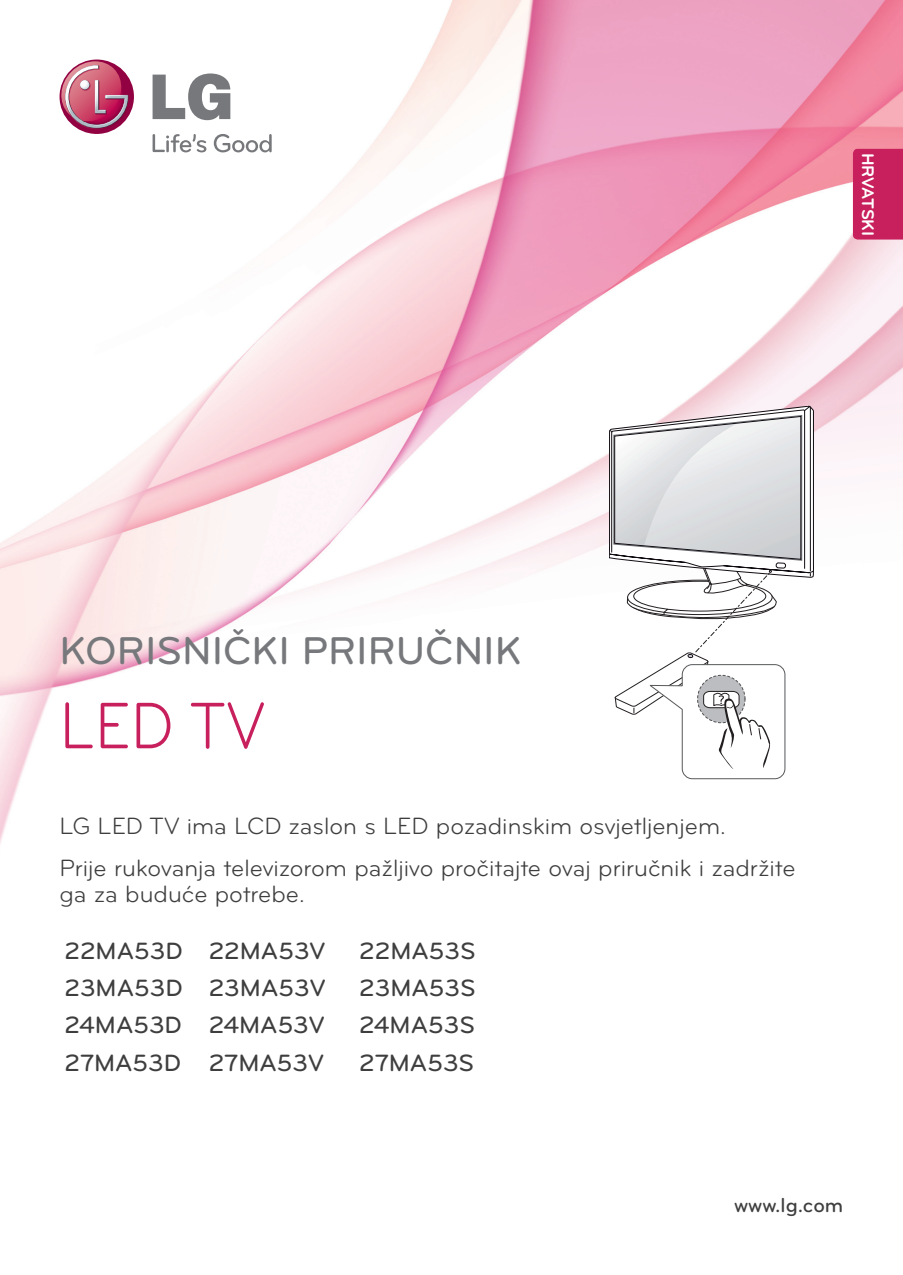
<style>
.page{position:relative;width:903px;height:1275px;background:#fff}
.page>*{position:absolute;margin:0;border:0;box-sizing:border-box;transform-origin:0 0}
.t1{font:68.25px "Bryant LG";color:#c8205d;scale:.9 1}
.t2{font:500 40.25px "Bryant LG";color:#76787b}
.t3{font:24.5px/26.2px "Bryant LG";color:#3e3e3f}
.t4{font:500 24.5px "Bryant LG";color:#3e3e3f}
.t5{font:500 21px "Bryant LG";color:#3e3e3f}
.t6{font:700 17.5px "Bryant LG";letter-spacing:-.005em;color:#fff}
</style>
<div class="page">
<img style="left:0;top:0;width:903px;height:844px">
<svg style="left:60px;top:60px;width:74px;height:74px"></svg>
<svg style="left:58px;top:61px;width:72px;height:69px"></svg>
<svg style="left:153px;top:73px;width:77px;height:47px"></svg>
<svg style="left:153px;top:134px;width:53px;height:18px"></svg>
<svg style="left:214px;top:134px;width:58px;height:18px"></svg>
<div style="left:853px;top:149px;width:50px;height:91px;background:#c8205d"></div>
<svg style="left:609px;top:406px;width:205px;height:373px"></svg>
<p class="t6" style="left:879px;top:153px;width:85px;rotate:90deg">HRVATSKI</p>
<p class="t2" style="left:60px;top:626px;width:464px">KORISNIČKI PRIRUČNIK</p>
<p class="t1" style="left:60px;top:685px;width:229px">LED TV</p>
<p class="t3" style="left:60px;top:813px;width:668px">LG LED TV ima LCD zaslon s LED pozadinskim osvjetljenjem.</p>
<p class="t3" style="left:60px;top:855px;width:737px">Prije rukovanja televizorom pažljivo pročitajte ovaj priručnik i zadržite ga za buduće potrebe.</p>
<p class="t4" style="left:64px;top:935px;width:120px">22MA53D</p>
<p class="t4" style="left:209px;top:935px;width:118px">22MA53V</p>
<p class="t4" style="left:359px;top:935px;width:118px">22MA53S</p>
<p class="t4" style="left:64px;top:973px;width:120px">23MA53D</p>
<p class="t4" style="left:209px;top:973px;width:118px">23MA53V</p>
<p class="t4" style="left:359px;top:973px;width:118px">23MA53S</p>
<p class="t4" style="left:64px;top:1010px;width:119px">24MA53D</p>
<p class="t4" style="left:209px;top:1010px;width:118px">24MA53V</p>
<p class="t4" style="left:359px;top:1010px;width:117px">24MA53S</p>
<p class="t4" style="left:64px;top:1047px;width:118px">27MA53D</p>
<p class="t4" style="left:209px;top:1047px;width:117px">27MA53V</p>
<p class="t4" style="left:359px;top:1047px;width:116px">27MA53S</p>
<p class="t5" style="left:734px;top:1192px;width:111px">www.lg.com</p>
</div>
